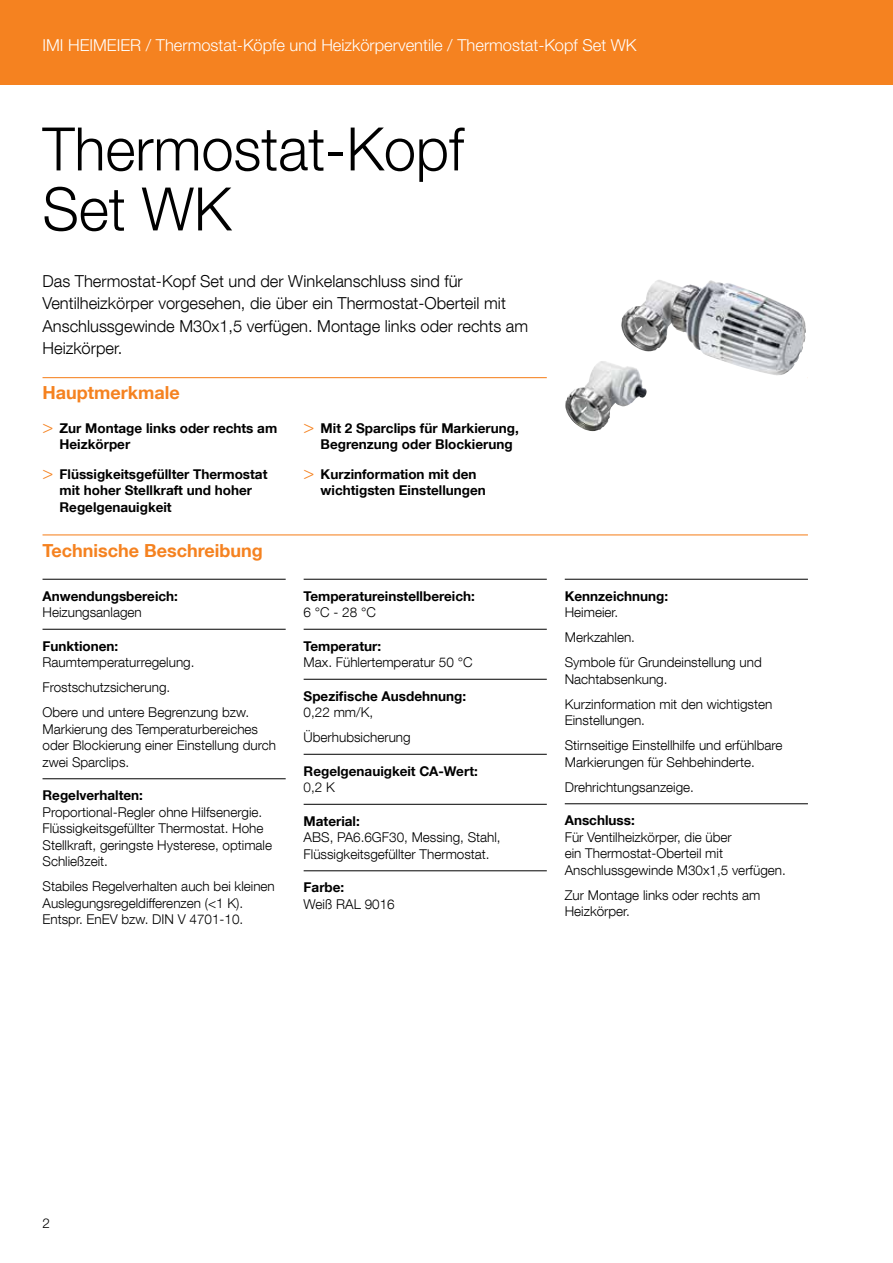
<style>
.page{position:relative;width:893px;height:1263px;background:#fff}
.page>*{position:absolute;margin:0;border:0;box-sizing:border-box;transform-origin:0 0}
.t1{font:300 60px/60px "Helvetica Neue LT Com";color:#000;scale:.96 1}
.t2{font:700 18px "Helvetica Neue LT Com";color:#f58220}
.t3{font:300 16.5px/22.5px "Helvetica Neue LT Com";color:#000}
.t4{font:300 16.5px "Helvetica Neue LTW1 G";color:#fff}
.t5{font:300 13.5px/16.5px "Helvetica Neue LT Com";color:#000}
.t6{font:700 13.5px/16.5px "Helvetica Neue LT Com";color:#000}
.t7{font:700 13.5px "Helvetica Neue LTW1 G";color:#000}
.t8{font:300 13.5px "Helvetica Neue LTW1 G";color:#000}
.s1{font-family:"Helvetica Neue LT Std";font-weight:300;font-size:18px;color:#f58220}
</style>
<div class="page">
<div style="left:0;top:0;width:893px;height:85px;background:#f58220"></div>
<hr style="left:43px;top:377px;width:765px;height:1px;background:#f58220">
<hr style="left:43px;top:534px;width:765px;height:1px;background:#f58220">
<hr style="left:43px;top:579px;width:243px;height:1px;background:#000">
<hr style="left:43px;top:629px;width:243px;height:1px;background:#000">
<hr style="left:43px;top:778px;width:243px;height:1px;background:#000">
<hr style="left:304px;top:579px;width:243px;height:1px;background:#000">
<hr style="left:304px;top:629px;width:243px;height:1px;background:#000">
<hr style="left:304px;top:679px;width:243px;height:1px;background:#000">
<hr style="left:304px;top:754px;width:243px;height:1px;background:#000">
<hr style="left:304px;top:804px;width:243px;height:1px;background:#000">
<hr style="left:304px;top:870px;width:243px;height:1px;background:#000">
<hr style="left:565px;top:579px;width:243px;height:1px;background:#000">
<hr style="left:565px;top:803px;width:243px;height:1px;background:#000">
<div style="left:547px;top:266px;width:261px;height:230px;background:#fff;border-radius:11px"></div>
<img style="left:589px;top:280px;width:217px;height:102px">
<p class="t4" style="left:43px;top:35px;width:596px">IMI HEIMEIER / Thermostat-Köpfe und Heizkörperventile / Thermostat-Kopf Set WK</p>
<h1 class="t1" style="left:43px;top:118px;width:440px">Thermostat-Kopf<br>Set WK</h1>
<p class="t3" style="left:43px;top:269px;width:487px">Das Thermostat-Kopf Set und der Winkelanschluss sind für Ventilheizkörper vorgesehen, die über ein Thermostat-Oberteil mit Anschlussgewinde M30x1,5 verfügen. Montage links oder rechts am Heizkörper.</p>
<h2 class="t2" style="left:43px;top:382px;width:139px">Hauptmerkmale</h2>
<p class="t6" style="left:60px;top:419px;width:219px;text-indent:-17px"><span class="s1">&gt;</span> Zur Montage links oder rechts am<br>Heizkörper</p>
<p class="t6" style="left:60px;top:465px;width:209px;text-indent:-17px"><span class="s1">&gt;</span> Flüssigkeitsgefüllter Thermostat mit hoher Stellkraft und hoher<br>Regelgenauigkeit</p>
<p class="t6" style="left:321px;top:419px;width:200px;text-indent:-17px"><span class="s1">&gt;</span> Mit 2 Sparclips für Markierung,<br>Begrenzung oder Blockierung</p>
<p class="t6" style="left:321px;top:465px;width:167px;text-indent:-17px"><span class="s1">&gt;</span> Kurzinformation mit den wichtigsten Einstellungen</p>
<h2 class="t2" style="left:43px;top:539px;width:222px">Technische Beschreibung</h2>
<p class="t6" style="left:43px;top:587px;width:137px">Anwendungsbereich:</p>
<p class="t5" style="left:43px;top:604px;width:101px">Heizungsanlagen</p>
<p class="t6" style="left:43px;top:637px;width:77px">Funktionen:</p>
<p class="t5" style="left:43px;top:650px;width:208px;line-height:25px">Raumtemperaturregelung.<br>Frostschutzsicherung.<br>Obere und untere Begrenzung bzw.</p>
<p class="t5" style="left:43px;top:720px;width:235px">Markierung des Temperaturbereiches oder Blockierung einer Einstellung durch zwei Sparclips.</p>
<p class="t6" style="left:43px;top:787px;width:102px">Regelverhalten:</p>
<p class="t5" style="left:43px;top:803px;width:231px">Proportional-Regler ohne Hilfsenergie.<br>Flüssigkeitsgefüllter Thermostat. Hohe Stellkraft, geringste Hysterese, optimale Schließzeit.</p>
<p class="t5" style="left:43px;top:878px;width:234px">Stabiles Regelverhalten auch bei kleinen<br>Auslegungsregeldifferenzen (&lt;1 K).<br>Entspr. EnEV bzw. DIN V 4701-10.</p>
<p class="t6" style="left:304px;top:587px;width:173px">Temperatureinstellbereich:</p>
<p class="t5" style="left:304px;top:604px;width:74px">6 °C - 28 °C</p>
<p class="t6" style="left:304px;top:637px;width:79px">Temperatur:</p>
<p class="t5" style="left:304px;top:654px;width:170px">Max. Fühlertemperatur 50 °C</p>
<p class="t6" style="left:304px;top:687px;width:164px">Spezifische Ausdehnung:</p>
<p class="t5" style="left:304px;top:700px;width:109px;line-height:25px">0,22 mm/K,<br>Überhubsicherung</p>
<p class="t7" style="left:304px;top:763px;width:176px">Regelgenauigkeit CA-Wert:</p>
<p class="t8" style="left:304px;top:779px;width:33px">0,2 K</p>
<p class="t6" style="left:304px;top:812px;width:58px">Material:</p>
<p class="t5" style="left:304px;top:829px;width:199px">ABS, PA6.6GF30, Messing, Stahl,<br>Flüssigkeitsgefüllter Thermostat.</p>
<p class="t6" style="left:304px;top:879px;width:42px">Farbe:</p>
<p class="t5" style="left:304px;top:895px;width:93px">Weiß RAL 9016</p>
<p class="t6" style="left:565px;top:587px;width:105px">Kennzeichnung:</p>
<p class="t5" style="left:565px;top:600px;width:199px;line-height:25px">Heimeier.<br>Merkzahlen.<br>Symbole für Grundeinstellung und</p>
<p class="t5" style="left:565px;top:666px;width:209px;line-height:25px">Nachtabsenkung.<br>Kurzinformation mit den wichtigsten</p>
<p class="t5" style="left:565px;top:708px;width:219px;line-height:25px">Einstellungen.<br>Stirnseitige Einstellhilfe und erfühlbare</p>
<p class="t5" style="left:565px;top:749px;width:192px;line-height:25px">Markierungen für Sehbehinderte.<br>Drehrichtungsanzeige.</p>
<p class="t6" style="left:565px;top:812px;width:71px">Anschluss:</p>
<p class="t5" style="left:565px;top:828px;width:223px">Für Ventilheizkörper, die über<br>ein Thermostat-Oberteil mit<br>Anschlussgewinde M30x1,5 verfügen.</p>
<p class="t5" style="left:565px;top:886px;width:197px">Zur Montage links oder rechts am<br>Heizkörper.</p>
<p class="t8" style="left:43px;top:1215px;width:9px">2</p>
</div>
